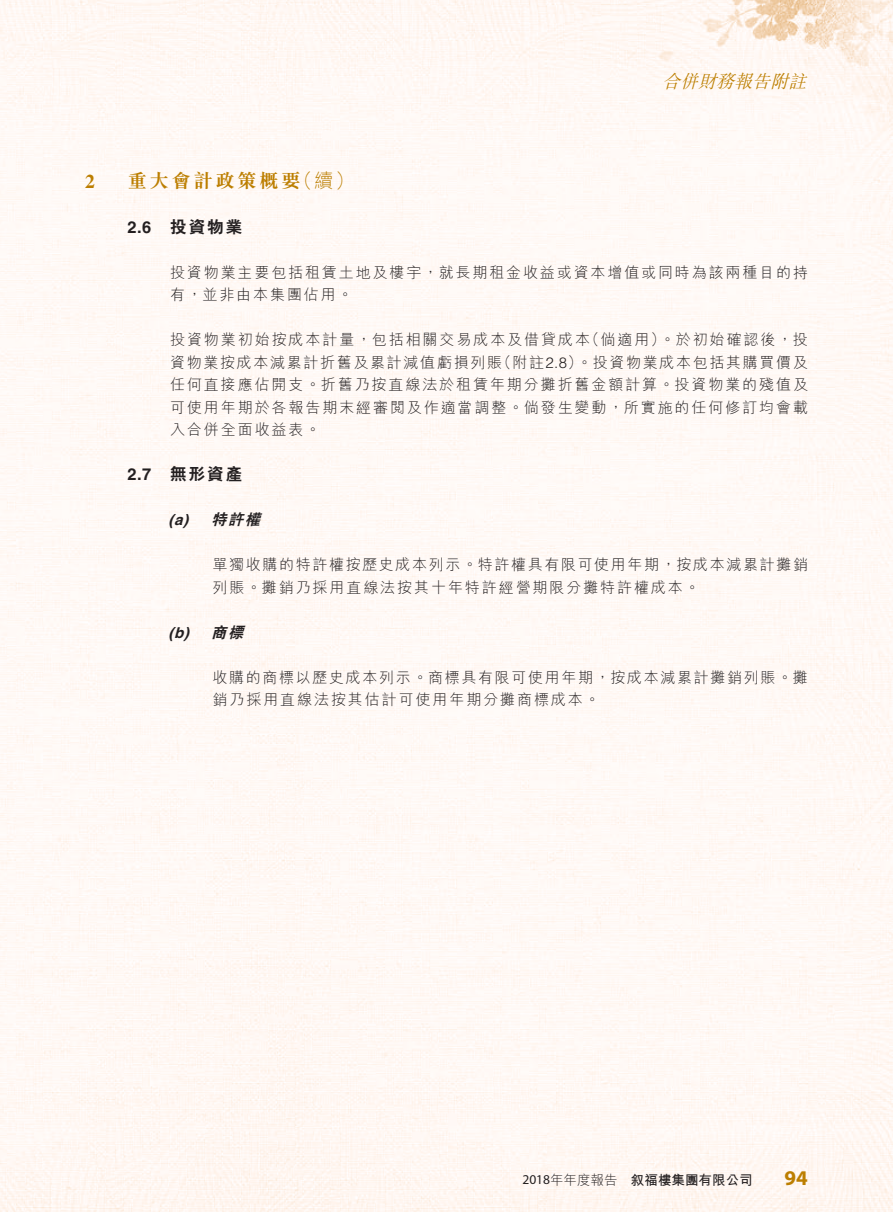
<style>
.page{position:relative;width:893px;height:1212px;background:#fff9f5}
.page>*{position:absolute;margin:0;border:0;box-sizing:border-box;transform-origin:0 0}
.t1{font:700 21px "Myriad Pro";color:#bc7e00}
._01_H1{font:700 19.5px "M Sung HK";letter-spacing:.125em;color:#bc7e00}
._01_H1-2{font:300 19.5px "M Hei HK";color:#bc7e00}
._01_H1-3{font:700 19.5px "Times LT Std";color:#bc7e00}
.t2{font:italic 300 18px "M Sung HK";color:#bc7e00}
._02_H2{font:800 16.5px "C Hei 2 HK";letter-spacing:.13em;color:#231f20}
._02_H2-2{font:700 16.5px "Helvetica LT Std";color:#231f20}
._00_txt{font:300 15px/22.5px "M Hei HK";letter-spacing:.125em;color:#231f20}
._03_H3{font:italic 700 15px "Helvetica LT Std";color:#231f20}
._03_H3-2{font:italic 800 15px "C Hei 2 HK";color:#231f20}
.t3{font:700 13.5px "M Hei HK";color:#231f20}
.t4{font:300 13.5px "M Hei HK";color:#231f20}
.s1{font-family:"Helvetica LT Std"}
.s2{font-family:"Myriad Pro";font-weight:400}
</style>
<div class="page">
<p class="_01_H1-3" style="left:85px;top:169px;width:11px">2</p>
<p class="_01_H1-2" style="left:293px;top:170px;width:63px">（續(</p>
<p class="_01_H1" style="left:128px;top:171px;width:175px">重大會計政策概要</p>
<p class="_02_H2-2" style="left:128px;top:217px;width:25px">2.6</p>
<p class="_02_H2" style="left:170px;top:218px;width:74px">投資物業</p>
<p class="t2" style="left:662px;top:69px;width:152px">合併財務報告附註</p>
<p class="_02_H2-2" style="left:128px;top:464px;width:25px">2.7</p>
<p class="_00_txt" style="left:170px;top:261px;width:639px">投資物業主要包括租賃土地及樓宇，就長期租金收益或資本增值或同時為該兩種目的持有，並非由本集團佔用。</p>
<p class="_00_txt" style="left:584px;top:328px;width:225px">（倘適用）。於初始確認後，投</p>
<p class="_00_txt" style="left:496px;top:328px;width:313px;text-indent:-326px">投資物業初始按成本計量，包括相關交易成本及借貸成本<br>（附註<span class="s1">2.8</span>）。投資物業成本包括其購買價及</p>
<p class="_00_txt" style="left:170px;top:351px;width:639px">資物業按成本減累計折舊及累計減值虧損列賬<br>任何直接應佔開支。折舊乃按直線法於租賃年期分攤折舊金額計算。投資物業的殘值及可使用年期於各報告期末經審閱及作適當調整。倘發生變動，所實施的任何修訂均會載入合併全面收益表。</p>
<p class="_02_H2" style="left:170px;top:466px;width:74px">無形資產</p>
<p class="_03_H3" style="left:169px;top:511px;width:20px">a(</p>
<p class="_03_H3" style="left:183px;top:511px;width:11px">)</p>
<p class="_03_H3" style="left:169px;top:623px;width:21px">b(</p>
<p class="_03_H3" style="left:184px;top:623px;width:11px">)</p>
<p class="_03_H3-2" style="left:211px;top:512px;width:54px">特許權</p>
<p class="_00_txt" style="left:213px;top:553px;width:597px">單獨收購的特許權按歷史成本列示。特許權具有限可使用年期，按成本減累計攤銷列賬。攤銷乃採用直線法按其十年特許經營期限分攤特許權成本。</p>
<p class="_03_H3-2" style="left:211px;top:624px;width:37px">商標</p>
<p class="_00_txt" style="left:213px;top:666px;width:597px">收購的商標以歷史成本列示。商標具有限可使用年期，按成本減累計攤銷列賬。攤銷乃採用直線法按其估計可使用年期分攤商標成本。</p>
<p class="t4" style="left:522px;top:1173px;width:97px"><span class="s2">2018</span>年年度報告</p>
<p class="t3" style="left:631px;top:1170px;width:123px">叙福樓集團有限公司</p>
<h1 class="t1" style="left:784px;top:1164px;width:25px">94</h1>
</div>
